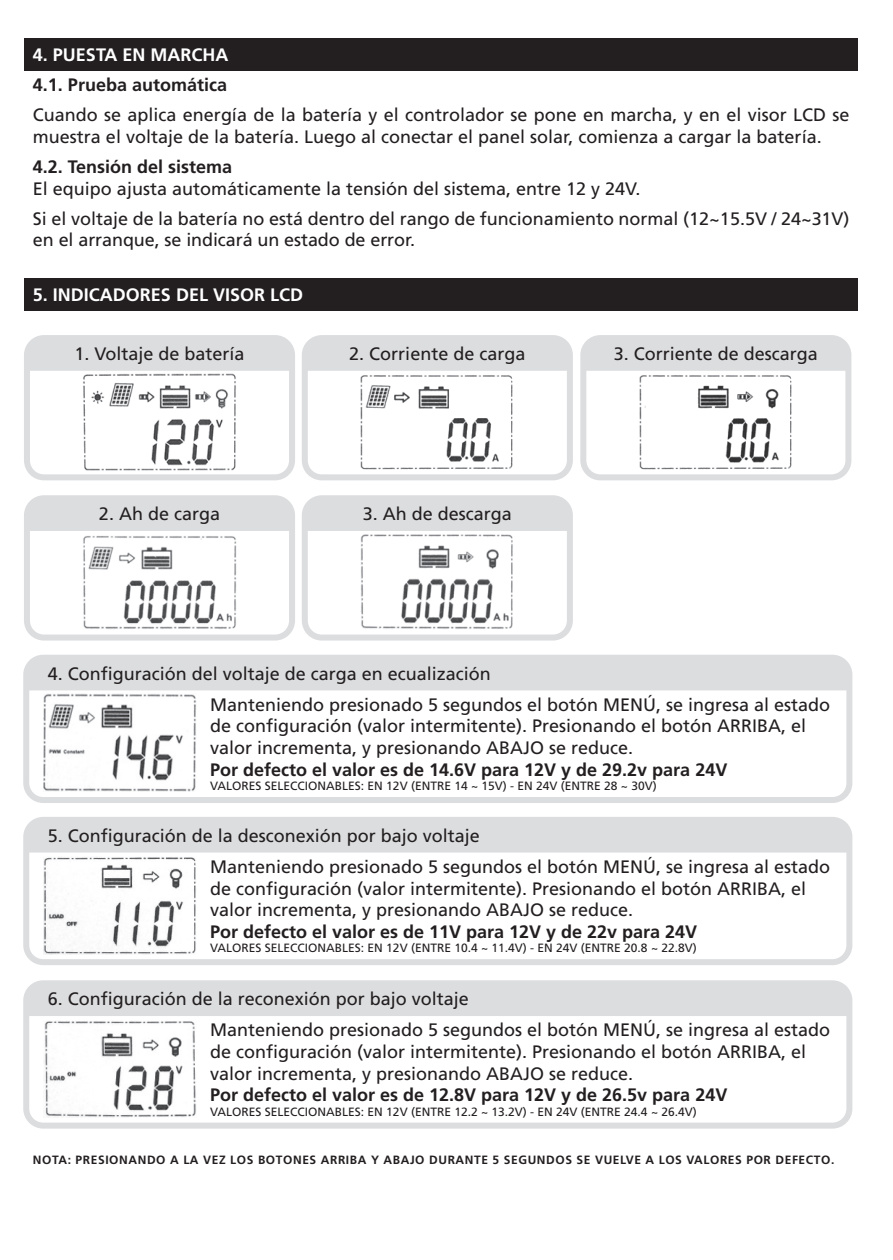
<style>
.page{position:relative;width:893px;height:1260px;background:#fff}
.page>*{position:absolute;margin:0;border:0;box-sizing:border-box;transform-origin:0 0}
.t1{font:18px/21.6px "Frutiger LT Std";color:#231f20}
.t2{font:700 18px "Frutiger LT Std";color:#231f20}
.t3{font:700 18px "Frutiger LT Std";color:#fff}
.t4{font:12px "Frutiger LT Std";color:#231f20}
.t5{font:700 12px "Frutiger LT Std";letter-spacing:.05em;color:#231f20}
</style>
<div class="page">
<div style="left:23px;top:816px;width:829px;height:148px;border:6px solid #dcdddf;border-radius:17px"></div>
<div style="left:26px;top:819px;width:823px;height:33px;background:#dcdddf"></div>
<div style="left:23px;top:980px;width:829px;height:148px;border:6px solid #dcdddf;border-radius:17px"></div>
<div style="left:26px;top:983px;width:823px;height:32px;background:#dcdddf"></div>
<div style="left:580px;top:335px;width:271px;height:145px;border:6px solid #dcdddf;border-radius:17px"></div>
<div style="left:24px;top:335px;width:271px;height:145px;border:6px solid #dcdddf;border-radius:17px"></div>
<div style="left:24px;top:279px;width:834px;height:32px;background:#231f20"></div>
<div style="left:24px;top:39px;width:834px;height:32px;background:#231f20"></div>
<img style="left:83px;top:373px;width:153px;height:97px">
<img style="left:639px;top:375px;width:153px;height:95px">
<img style="left:43px;top:857px;width:153px;height:96px">
<img style="left:44px;top:1021px;width:152px;height:96px">
<div style="left:27px;top:338px;width:265px;height:33px;background:#dcdddf"></div>
<div style="left:23px;top:654px;width:829px;height:148px;border:6px solid #dcdddf;border-radius:17px"></div>
<div style="left:26px;top:657px;width:823px;height:33px;background:#dcdddf"></div>
<div style="left:302px;top:335px;width:271px;height:145px;border:6px solid #dcdddf;border-radius:17px"></div>
<div style="left:305px;top:338px;width:265px;height:33px;background:#dcdddf"></div>
<img style="left:43px;top:693px;width:153px;height:97px">
<div style="left:583px;top:338px;width:265px;height:33px;background:#dcdddf"></div>
<img style="left:361px;top:375px;width:152px;height:95px">
<div style="left:302px;top:495px;width:271px;height:145px;border:6px solid #dcdddf;border-radius:17px"></div>
<img style="left:361px;top:534px;width:152px;height:95px">
<div style="left:24px;top:495px;width:271px;height:145px;border:6px solid #dcdddf;border-radius:17px"></div>
<div style="left:27px;top:498px;width:265px;height:33px;background:#dcdddf"></div>
<div style="left:305px;top:498px;width:265px;height:33px;background:#dcdddf"></div>
<img style="left:83px;top:536px;width:153px;height:93px">
<p class="t3" style="left:33px;top:44px;width:197px">4. PUESTA EN MARCHA</p>
<p class="t2" style="left:33px;top:74px;width:196px">4.1. Prueba automática</p>
<p class="t1" style="left:33px;top:104px;width:818px">Cuando se aplica energía de la batería y el controlador se pone en marcha, y en el visor LCD se muestra el voltaje de la batería. Luego al conectar el panel solar, comienza a cargar la batería.</p>
<p class="t2" style="left:33px;top:156px;width:201px">4.2. Tensión del sistema</p>
<p class="t1" style="left:33px;top:173px;width:818px;line-height:30px">El equipo ajusta automáticamente la tensión del sistema, entre 12 y 24V.<br>Si el voltaje de la batería no está dentro del rango de funcionamiento normal (12~15.5V / 24~31V)</p>
<p class="t1" style="left:33px;top:229px;width:384px">en el arranque, se indicará un estado de error.</p>
<p class="t3" style="left:33px;top:284px;width:272px">5. INDICADORES DEL VISOR LCD</p>
<p class="t1" style="left:74px;top:343px;width:172px">1. Voltaje de batería</p>
<p class="t1" style="left:349px;top:343px;width:178px">2. Corriente de carga</p>
<p class="t1" style="left:614px;top:343px;width:206px">3. Corriente de descarga</p>
<p class="t1" style="left:99px;top:503px;width:123px">2. Ah de carga</p>
<p class="t1" style="left:363px;top:503px;width:151px">3. Ah de descarga</p>
<p class="t1" style="left:48px;top:662px;width:445px">4. Configuración del voltaje de carga en ecualización</p>
<p class="t1" style="left:210px;top:693px;width:622px">Manteniendo presionado 5 segundos el botón MENÚ, se ingresa al estado de configuración (valor intermitente). Presionando el botón ARRIBA, el valor incrementa, y presionando ABAJO se reduce.</p>
<p class="t2" style="left:210px;top:758px;width:519px">Por defecto el valor es de 14.6V para 12V y de 29.2v para 24V</p>
<p class="t4" style="left:210px;top:778px;width:448px">VALORES SELECCIONABLES: EN 12V (ENTRE 14 ~ 15V) - EN 24V (ENTRE 28 ~ 30V)</p>
<p class="t1" style="left:210px;top:819px;width:622px;line-height:31.2px;text-indent:-162px">5. Configuración de la desconexión por bajo voltaje<br>Manteniendo presionado 5 segundos el botón MENÚ, se ingresa al estado</p>
<p class="t1" style="left:210px;top:877px;width:598px">de configuración (valor intermitente). Presionando el botón ARRIBA, el valor incrementa, y presionando ABAJO se reduce.</p>
<p class="t2" style="left:210px;top:920px;width:489px">Por defecto el valor es de 11V para 12V y de 22v para 24V</p>
<p class="t4" style="left:210px;top:940px;width:488px">VALORES SELECCIONABLES: EN 12V (ENTRE 10.4 ~ 11.4V) - EN 24V (ENTRE 20.8 ~ 22.8V)</p>
<p class="t1" style="left:210px;top:983px;width:622px;line-height:31.2px;text-indent:-162px">6. Configuración de la reconexión por bajo voltaje<br>Manteniendo presionado 5 segundos el botón MENÚ, se ingresa al estado</p>
<p class="t1" style="left:210px;top:1040px;width:598px">de configuración (valor intermitente). Presionando el botón ARRIBA, el valor incrementa, y presionando ABAJO se reduce.</p>
<p class="t2" style="left:210px;top:1084px;width:519px">Por defecto el valor es de 12.8V para 12V y de 26.5v para 24V</p>
<p class="t4" style="left:210px;top:1104px;width:488px">VALORES SELECCIONABLES: EN 12V (ENTRE 12.2 ~ 13.2V) - EN 24V (ENTRE 24.4 ~ 26.4V)</p>
<p class="t5" style="left:33px;top:1152px;width:803px">NOTA: PRESIONANDO A LA VEZ LOS BOTONES ARRIBA Y ABAJO DURANTE 5 SEGUNDOS SE VUELVE A LOS VALORES POR DEFECTO.</p>
</div>
